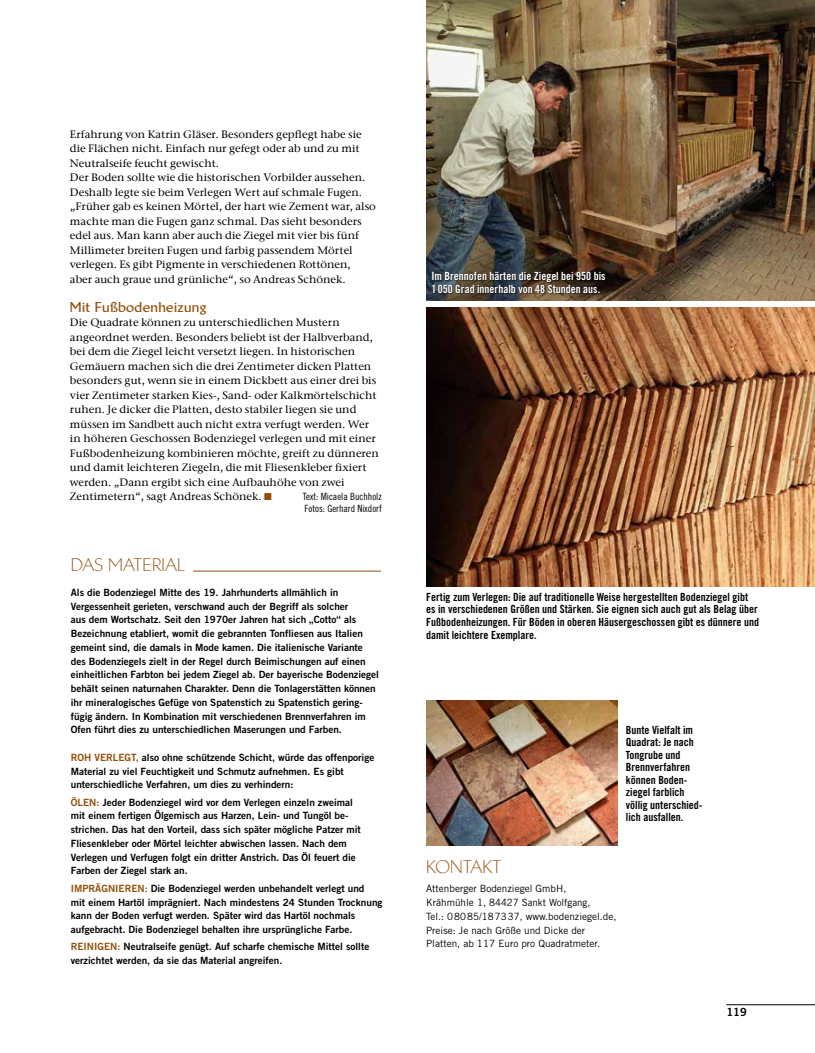
<style>
.page{position:relative;width:815px;height:1053px;background:#fff}
.page>*{position:absolute;margin:0;border:0;box-sizing:border-box;transform-origin:0 0}
.t1{font:300 17.5px "Brewery Pro";letter-spacing:.01em;color:#92500b}
.t2{font:700 13.75px "Brewery Pro";letter-spacing:.025em;color:#92500b}
.t3{font:11.25px/12.5px "Trade Gothic LT Pro Bd Cn 20";color:#000}
.t4{font:11.25px/12.5px "Trade Gothic LT Pro Bd Cn 20";color:#fff}
.t5{font:11.25px "Trade Gothic LT Pro Bd 2";color:#000}
.t6{font:500 10.75px/14.5px "ITC Stone Serif Com";color:#000;scale:1.05 1}
.t7{font:10px/13.8px "Trade Gothic LT Pro Bd 2";color:#000}
.t8{font:10px/13.8px "Trade Gothic LT Pro";color:#000}
.t9{font:10px/11.2px "Trade Gothic LT Pro Cn 18";color:#000}
.s1{color:#92500b}
</style>
<div class="page">
<hr style="left:726px;top:1004px;width:89px;height:1px;background:#000">
<img style="left:426px;top:0;width:389px;height:300px">
<img style="left:426px;top:700px;width:191px;height:145px">
<img style="left:426px;top:307px;width:389px;height:279px">
<svg style="left:431px;top:271px;width:177px;height:24px;background:#302b24"></svg>
<hr style="left:193px;top:570px;width:188px;height:1px;background:#92500b">
<p class="t6" style="left:70px;top:127px;width:293px">Erfahrung von Katrin Gläser. Besonders gepflegt habe sie die Flächen nicht. Einfach nur gefegt oder ab und zu mit Neutralseife feucht gewischt.<br>Der Boden sollte wie die historischen Vorbilder aussehen.<br>Deshalb legte sie beim Verlegen Wert auf schmale Fugen. „Früher gab es keinen Mörtel, der hart wie Zement war, also machte man die Fugen ganz schmal. Das sieht besonders edel aus. Man kann aber auch die Ziegel mit vier bis fünf Millimeter breiten Fugen und farbig passendem Mörtel verlegen. Es gibt Pigmente in verschiedenen Rottönen,<br>aber auch graue und grünliche“, so Andreas Schönek.</p>
<h2 class="t2" style="left:70px;top:299px;width:138px">Mit Fußbodenheizung</h2>
<p class="t6" style="left:70px;top:315px;width:296px">Die Quadrate können zu unterschiedlichen Mustern angeordnet werden. Besonders beliebt ist der Halbverband, bei dem die Ziegel leicht versetzt liegen. In historischen Gemäuern machen sich die drei Zentimeter dicken Platten besonders gut, wenn sie in einem Dickbett aus einer drei bis vier Zentimeter starken Kies-, Sand- oder Kalkmörtelschicht ruhen. Je dicker die Platten, desto stabiler liegen sie und müssen im Sandbett auch nicht extra verfugt werden. Wer in höheren Geschossen Bodenziegel verlegen und mit einer Fußbodenheizung kombinieren möchte, greift zu dünneren und damit leichteren Ziegeln, die mit Fliesenkleber fixiert werden. „Dann ergibt sich eine Aufbauhöhe von zwei Zentimetern“, sagt Andreas Schönek. <span class="s1">■</span></p>
<p class="t9" style="left:303px;top:491px;width:80px">Text: Micaela Buchholz<br>Fotos: Gerhard Nixdorf</p>
<h1 class="t1" style="left:71px;top:555px;width:116px">DAS MATERIAL</h1>
<p class="t7" style="left:71px;top:585px;width:310px">Als die Bodenziegel Mitte des 19. Jahrhunderts allmählich in Vergessenheit gerieten, verschwand auch der Begriff als solcher<br>aus dem Wortschatz. Seit den 1970er Jahren hat sich „Cotto“ als Bezeichnung etabliert, womit die gebrannten Tonfliesen aus Italien gemeint sind, die damals in Mode kamen. Die italienische Variante des Bodenziegels zielt in der Regel durch Beimischungen auf einen einheitlichen Farbton bei jedem Ziegel ab. Der bayerische Bodenziegel behält seinen naturnahen Charakter. Denn die Tonlagerstätten können ihr mineralogisches Gefüge von Spatenstich zu Spatenstich gering&shy;fügig ändern. In Kombination mit verschiedenen Brennverfahren im Ofen führt dies zu unterschiedlichen Maserungen und Farben.</p>
<p class="t7" style="left:71px;top:750px;width:305px"><span class="s1">ROH VERLEGT,</span> also ohne schützende Schicht, würde das offenporige<br>Material zu viel Feuchtigkeit und Schmutz aufnehmen. Es gibt unterschiedliche Verfahren, um dies zu verhindern:</p>
<p class="t7" style="left:71px;top:795px;width:292px"><span class="s1">ÖLEN:</span> Jeder Bodenziegel wird vor dem Verlegen einzeln zweimal mit einem fertigen Ölgemisch aus Harzen, Lein- und Tungöl be&shy;strichen. Das hat den Vorteil, dass sich später mögliche Patzer mit Fliesenkleber oder Mörtel leichter abwischen lassen. Nach dem Verlegen und Verfugen folgt ein dritter Anstrich. Das Öl feuert die Farben der Ziegel stark an.</p>
<p class="t7" style="left:71px;top:881px;width:313px"><span class="s1">IMPRÄGNIEREN:</span> Die Bodenziegel werden unbehandelt verlegt und<br>mit einem Hartöl imprägniert. Nach mindestens 24 Stunden Trocknung kann der Boden verfugt werden. Später wird das Hartöl nochmals aufgebracht. Die Bodenziegel behalten ihre ursprüngliche Farbe.</p>
<p class="t7" style="left:71px;top:939px;width:300px"><span class="s1">REINIGEN:</span> Neutralseife genügt. Auf scharfe chemische Mittel sollte verzichtet werden, da sie das Material angreifen.</p>
<p class="t4" style="left:431px;top:270px;width:176px">Im Brennofen härten die Ziegel bei 950 bis<br>1 050 Grad innerhalb von 48 Stunden aus.</p>
<p class="t3" style="left:426px;top:590px;width:334px">Fertig zum Verlegen: Die auf traditionelle Weise hergestellten Bodenziegel gibt es in verschiedenen Größen und Stärken. Sie eignen sich auch gut als Belag über Fußbodenheizungen. Für Böden in oberen Häusergeschossen gibt es dünnere und damit leichtere Exemplare.</p>
<p class="t3" style="left:626px;top:723px;width:78px">Bunte Vielfalt im<br>Quadrat: Je nach<br>Tongrube und<br>Brennverfahren können Boden&shy;ziegel farblich völlig unterschied&shy;lich ausfallen.</p>
<h1 class="t1" style="left:426px;top:857px;width:77px">KONTAKT</h1>
<p class="t8" style="left:426px;top:881px;width:192px">Attenberger Bodenziegel GmbH, Krähmühle 1, 84427 Sankt Wolfgang,<br>Tel.: 08085/187337, www.bodenziegel.de, Preise: Je nach Größe und Dicke der Platten, ab 117 Euro pro Quadratmeter.</p>
<p class="t5" style="left:726px;top:1004px;width:22px">119</p>
</div>
